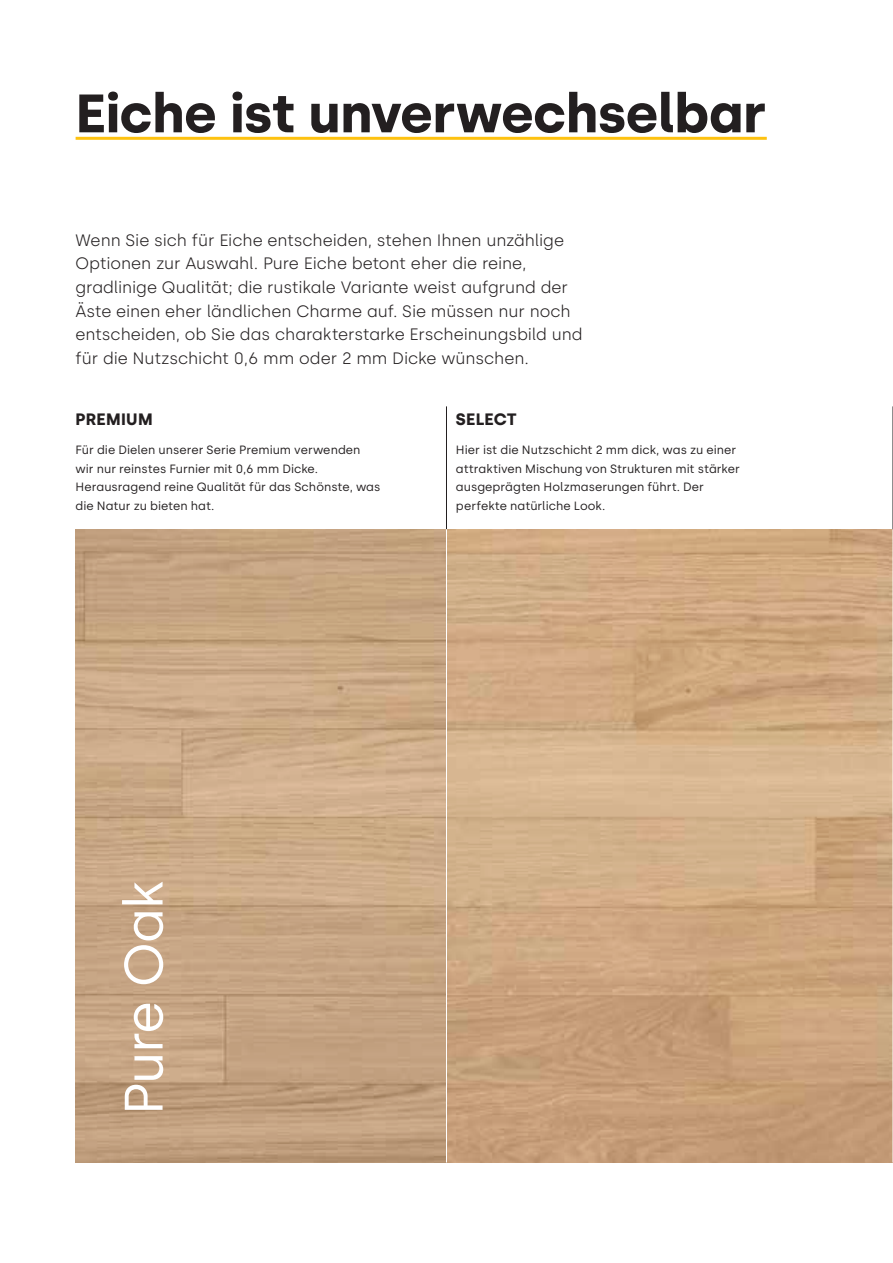
<style>
.page{position:relative;width:893px;height:1263px;background:#fff}
.page>*{position:absolute;margin:0;border:0;box-sizing:border-box;transform-origin:0 0}
.t1{font:700 54px "Silka";letter-spacing:-.015em;color:#231f20}
.t2{font:54px "Silka";letter-spacing:-.025em;color:#fff}
.t3{font:300 16.5px/23.7px "Silka";letter-spacing:-.005em;color:#231f20}
.t4{font:700 16.5px "Silka";letter-spacing:.02em;color:#231f20}
.t5{font:12px/18.9px "Silka";letter-spacing:.005em;color:#231f20}
</style>
<div class="page">
<img style="left:76px;top:529px;width:816px;height:633px">
<hr style="left:446px;top:406px;width:1px;height:123px;background:#231f20">
<hr style="left:892px;top:406px;width:1px;height:123px;background:#231f20">
<hr style="left:446px;top:529px;width:1px;height:633px;background:#fff">
<hr style="left:76px;top:137px;width:691px;height:3px;background:#fec210">
<h1 class="t1" style="left:76px;top:81px;width:693px">Eiche ist unverwechselbar</h1>
<p class="t3" style="left:76px;top:228px;width:508px">Wenn Sie sich für Eiche entscheiden, stehen Ihnen unzählige Optionen zur Auswahl. Pure Eiche betont eher die reine, gradlinige Qualität; die rustikale Variante weist aufgrund der Äste einen eher ländlichen Charme auf. Sie müssen nur noch entscheiden, ob Sie das charakterstarke Erscheinungsbild und für die Nutzschicht 0,6 mm oder 2 mm Dicke wünschen.</p>
<p class="t4" style="left:76px;top:410px;width:79px">PREMIUM</p>
<p class="t5" style="left:76px;top:440px;width:306px">Für die Dielen unserer Serie Premium verwenden wir nur reinstes Furnier mit 0,6 mm Dicke.<br>Herausragend reine Qualität für das Schönste, was die Natur zu bieten hat.</p>
<p class="t4" style="left:456px;top:410px;width:62px">SELECT</p>
<p class="t5" style="left:456px;top:440px;width:285px">Hier ist die Nutzschicht 2 mm dick, was zu einer attraktiven Mischung von Strukturen mit stärker ausgeprägten Holzmaserungen führt. Der perfekte natürliche Look.</p>
<h1 class="t2" style="left:112px;top:1115px;width:236px;rotate:-90deg">Pure Oak</h1>
</div>
